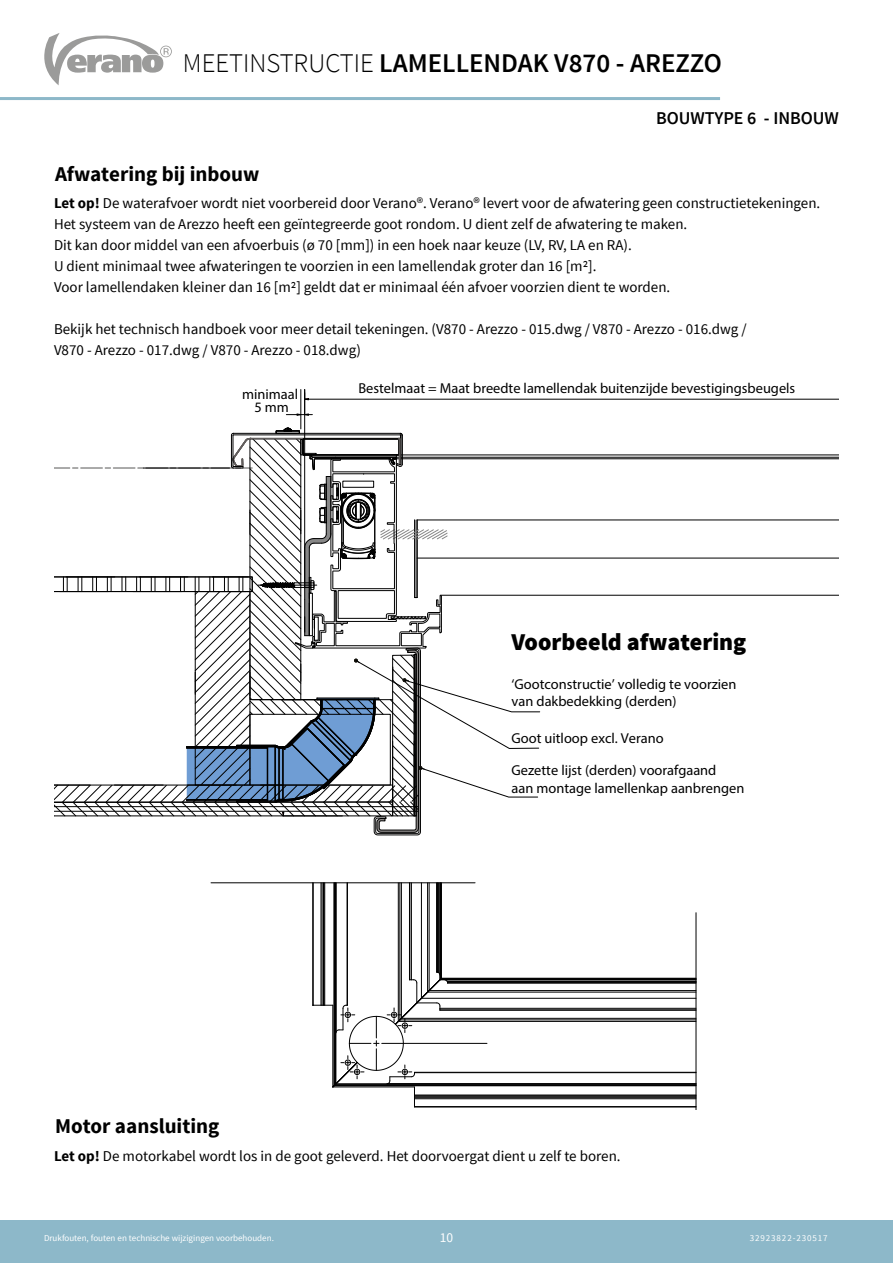
<style>
.page{position:relative;width:893px;height:1263px;background:#fff}
.page>*{position:absolute;margin:0;border:0;box-sizing:border-box;transform-origin:0 0}
.t1{font:600 27px "Source Sans Pro";color:#000}
.t2{font:900 24px "Source Sans Pro";color:#000}
.t3{font:700 21px "Source Sans Pro";color:#000}
.t4{font:600 18px "Source Sans Pro";color:#000}
.t5{font:15px/21px "Source Sans Pro";color:#000}
.t6{font:14.4px/17.2px "Myriad Pro";color:#000}
.t7{font:13.5px "Source Sans Pro";color:#fff}
.t8{font:9px "Source Sans Pro";color:#fff}
.t9{font:9px "Source Sans Pro";letter-spacing:.1em;color:#fff}
.s1{font-weight:300}
.s2{font-weight:700}
</style>
<div class="page">
<div style="left:0;top:1220px;width:893px;height:43px;background:#8db8c9"></div>
<svg style="left:44px;top:33px;width:128px;height:52px"></svg>
<hr style="left:0;top:97px;width:720px;height:3px;background:#8db8c9">
<hr style="left:417px;top:558px;width:422px;height:1px;background:#000">
<hr style="left:417px;top:520px;width:422px;height:1px;background:#000">
<hr style="left:440px;top:595px;width:399px;height:1px;background:#000">
<hr style="left:396px;top:455px;width:443px;height:1px;background:#000">
<hr style="left:396px;top:458px;width:443px;height:1px;background:#000">
<hr style="left:396px;top:457px;width:443px;height:1px;background:#000">
<hr style="left:305px;top:399px;width:534px;height:1px;background:#000">
<hr style="left:335px;top:1084px;width:361px;height:1px;background:#000">
<hr style="left:440px;top:979px;width:256px;height:1px;background:#000">
<hr style="left:441px;top:978px;width:255px;height:1px;background:#000">
<hr style="left:448px;top:982px;width:248px;height:1px;background:#000">
<hr style="left:448px;top:983px;width:248px;height:1px;background:#000">
<hr style="left:447px;top:981px;width:249px;height:1px;background:#000">
<hr style="left:445px;top:980px;width:251px;height:1px;background:#000">
<hr style="left:429px;top:990px;width:267px;height:1px;background:#000">
<hr style="left:428px;top:992px;width:268px;height:1px;background:#000">
<hr style="left:414px;top:1107px;width:282px;height:1px;background:#000">
<hr style="left:414px;top:1106px;width:282px;height:1px;background:#000">
<hr style="left:414px;top:1098px;width:282px;height:1px;background:#000">
<hr style="left:414px;top:1097px;width:282px;height:1px;background:#000">
<hr style="left:414px;top:1096px;width:282px;height:1px;background:#000">
<hr style="left:421px;top:998px;width:275px;height:1px;background:#000">
<hr style="left:414px;top:1095px;width:282px;height:1px;background:#000">
<hr style="left:334px;top:1085px;width:362px;height:1px;background:#000">
<hr style="left:388px;top:1083px;width:308px;height:1px;background:#000">
<hr style="left:414px;top:1072px;width:282px;height:1px;background:#000">
<hr style="left:440px;top:1008px;width:256px;height:1px;background:#000">
<hr style="left:440px;top:1009px;width:256px;height:1px;background:#000">
<hr style="left:440px;top:1010px;width:256px;height:1px;background:#000">
<hr style="left:400px;top:1019px;width:296px;height:1px;background:#000">
<hr style="left:401px;top:1018px;width:295px;height:1px;background:#000">
<hr style="left:398px;top:1021px;width:298px;height:1px;background:#000">
<hr style="left:696px;top:913px;width:1px;height:197px;background:#000">
<hr style="left:211px;top:882px;width:264px;height:1px;background:#000">
<hr style="left:335px;top:883px;width:1px;height:201px;background:#000">
<hr style="left:440px;top:883px;width:1px;height:96px;background:#000">
<hr style="left:441px;top:883px;width:1px;height:95px;background:#000">
<hr style="left:437px;top:883px;width:1px;height:89px;background:#000">
<hr style="left:436px;top:883px;width:1px;height:89px;background:#000">
<hr style="left:438px;top:883px;width:1px;height:89px;background:#000">
<hr style="left:439px;top:883px;width:1px;height:91px;background:#000">
<hr style="left:429px;top:883px;width:1px;height:107px;background:#000">
<hr style="left:427px;top:883px;width:1px;height:109px;background:#000">
<hr style="left:313px;top:883px;width:1px;height:122px;background:#000">
<hr style="left:321px;top:883px;width:1px;height:122px;background:#000">
<hr style="left:322px;top:883px;width:1px;height:122px;background:#000">
<hr style="left:323px;top:883px;width:1px;height:122px;background:#000">
<hr style="left:421px;top:883px;width:1px;height:115px;background:#000">
<hr style="left:324px;top:883px;width:1px;height:122px;background:#000">
<hr style="left:334px;top:883px;width:1px;height:203px;background:#000">
<hr style="left:336px;top:883px;width:1px;height:149px;background:#000">
<hr style="left:347px;top:883px;width:1px;height:122px;background:#000">
<hr style="left:411px;top:883px;width:1px;height:97px;background:#000">
<hr style="left:410px;top:883px;width:1px;height:97px;background:#000">
<hr style="left:409px;top:883px;width:1px;height:97px;background:#000">
<hr style="left:400px;top:883px;width:1px;height:137px;background:#000">
<hr style="left:401px;top:883px;width:1px;height:135px;background:#000">
<hr style="left:398px;top:883px;width:1px;height:138px;background:#000">
<svg style="left:313px;top:971px;width:135px;height:136px"></svg>
<hr style="left:403px;top:1043px;width:84px;height:1px;background:#000">
<hr style="left:304px;top:393px;width:1px;height:195px;background:#000">
<svg style="left:286px;top:389px;width:26px;height:27px"></svg>
<hr style="left:301px;top:389px;width:1px;height:40px;background:#000">
<svg style="left:54px;top:428px;width:486px;height:407px"></svg>
<h1 class="t1" style="left:183px;top:46px;width:540px"><span class="s1">MEETINSTRUCTIE</span> LAMELLENDAK V870 - AREZZO</h1>
<h3 class="t3" style="left:55px;top:160px;width:206px">Afwatering bij inbouw</h3>
<p class="t4" style="left:656px;top:107px;width:184px">BOUWTYPE 6 - INBOUW</p>
<p class="t5" style="left:54px;top:193px;width:768px"><span class="s2">Let op!</span> De waterafvoer wordt niet voorbereid door Verano®. Verano® levert voor de afwatering geen constructietekeningen.<br>Het systeem van de Arezzo heeft een geïntegreerde goot rondom. U dient zelf de afwatering te maken.<br>Dit kan door middel van een afvoerbuis (ø 70 [mm]) in een hoek naar keuze (LV, RV, LA en RA).<br>U dient minimaal twee afwateringen te voorzien in een lamellendak groter dan 16 [m2].<br>Voor lamellendaken kleiner dan 16 [m2] geldt dat er minimaal één afvoer voorzien dient te worden.</p>
<p class="t5" style="left:54px;top:319px;width:694px">Bekijk het technisch handboek voor meer detail tekeningen. (V870 - Arezzo - 015.dwg / V870 - Arezzo - 016.dwg /<br>V870 - Arezzo - 017.dwg / V870 - Arezzo - 018.dwg)</p>
<p class="t6" style="left:242px;top:388px;width:58px;line-height:12.6px;text-align:center">minimaal<br>5 mm</p>
<p class="t6" style="left:358px;top:379px;width:438px">Bestelmaat = Maat breedte lamellendak buitenzijde bevestigingsbeugels</p>
<h2 class="t2" style="left:511px;top:626px;width:237px">Voorbeeld afwatering</h2>
<p class="t6" style="left:512px;top:675px;width:226px">‘Gootconstructie’ volledig te voorzien van dakbedekking (derden)</p>
<p class="t6" style="left:512px;top:729px;width:154px">Goot uitloop excl. Verano</p>
<p class="t6" style="left:512px;top:762px;width:234px">Gezette lijst (derden) voorafgaand<br>aan montage lamellenkap aanbrengen</p>
<h3 class="t3" style="left:55px;top:1112px;width:166px">Motor aansluiting</h3>
<p class="t5" style="left:54px;top:1145px;width:568px"><span class="s2">Let op!</span> De motorkabel wordt los in de goot geleverd. Het doorvoergat dient u zelf te boren.</p>
<p class="t8" style="left:44px;top:1233px;width:231px">Drukfouten, fouten en technische wijzigingen voorbehouden.</p>
<p class="t7" style="left:440px;top:1229px;width:15px">10</p>
<p class="t9" style="left:750px;top:1233px;width:80px">32923822-230517</p>
</div>
